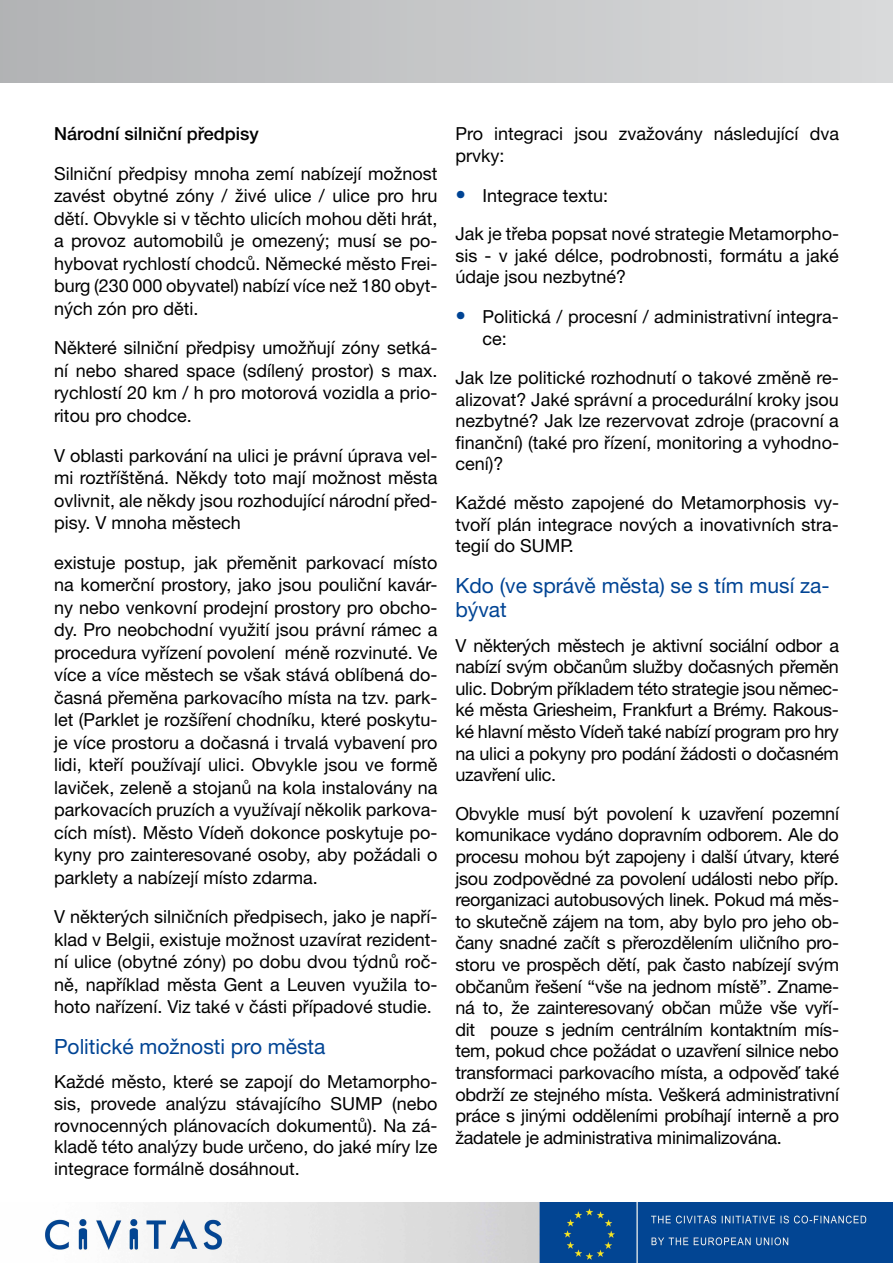
<style>
.page{position:relative;width:893px;height:1263px;background:#fff}
.page>*{position:absolute;margin:0;border:0;box-sizing:border-box;transform-origin:0 0}
.t1{font:21px/24px "Helvetica Neue LT Pro";color:#004494}
.t2{font:18px/21.6px "Helvetica Neue LT Pro";color:#000;text-align:justify}
.t3{font:500 18px "Helvetica Neue LT Pro";color:#000}
.s1{font-size:21px;color:#004494}
</style>
<div class="page">
<div style="left:0;top:0;width:893px;height:82px;background:linear-gradient(to right,#b2b3b5,#d9dadb)"></div>
<img style="left:45px;top:1203px;width:848px;height:60px">
<p class="t3" style="left:54px;top:123px;width:206px">Národní silniční předpisy</p>
<p class="t2" style="left:54px;top:162px;width:385px;line-height:22.5px">Silniční předpisy mnoha zemí nabízejí možnost zavést obytné zóny / živé ulice / ulice pro hru dětí. Obvykle si v těchto ulicích mohou děti hrát, a provoz automobilů je omezený; musí se po&shy;hybovat rychlostí chodců. Německé město Frei&shy;burg (230 000 obyvatel) nabízí více než 180 obyt&shy;ných zón pro děti.</p>
<p class="t2" style="left:54px;top:337px;width:385px;line-height:22.5px">Některé silniční předpisy umožňují zóny setká&shy;ní nebo shared space (sdílený prostor) s max. rychlostí 20 km / h pro motorová vozidla a prio&shy;ritou pro chodce.</p>
<p class="t2" style="left:54px;top:444px;width:385px;line-height:22.5px">V oblasti parkování na ulici je právní úprava vel&shy;mi roztříštěná. Někdy toto mají možnost města ovlivnit, ale někdy jsou rozhodující národní před&shy;pisy. V mnoha městech</p>
<p class="t2" style="left:54px;top:551px;width:385px;line-height:22.5px">existuje postup, jak přeměnit parkovací místo na komerční prostory, jako jsou pouliční kavár&shy;ny nebo venkovní prodejní prostory pro obcho&shy;dy. Pro neobchodní využití jsou právní rámec a procedura vyřízení povolení méně rozvinuté. Ve více a více městech se však stává oblíbená do&shy;časná přeměna parkovacího místa na tzv. park&shy;let (Parklet je rozšíření chodníku, které poskytu&shy;je více prostoru a dočasná i trvalá vybavení pro lidi, kteří používají ulici. Obvykle jsou ve formě laviček, zeleně a stojanů na kola instalovány na parkovacích pruzích a využívají několik parkova&shy;cích míst). Město Vídeň dokonce poskytuje po&shy;kyny pro zainteresované osoby, aby požádali o parklety a nabízejí místo zdarma.</p>
<p class="t2" style="left:54px;top:905px;width:385px;line-height:22.5px">V některých silničních předpisech, jako je napří&shy;klad v Belgii, existuje možnost uzavírat rezident&shy;ní ulice (obytné zóny) po dobu dvou týdnů roč&shy;ně, například města Gent a Leuven využila to&shy;hoto nařízení. Viz také v části případové studie.</p>
<p class="t1" style="left:54px;top:1034px;width:273px">Politické možnosti pro města</p>
<p class="t2" style="left:54px;top:1071px;width:385px">Každé město, které se zapojí do Metamorpho&shy;sis, provede analýzu stávajícího SUMP (nebo rovnocenných plánovacích dokumentů). Na zá&shy;kladě této analýzy bude určeno, do jaké míry lze integrace formálně dosáhnout.</p>
<p class="t2" style="left:455px;top:123px;width:385px">Pro integraci jsou zvažovány následující dva prvky:</p>
<p class="t2" style="left:455px;top:176px;width:385px;line-height:38.5px"><span class="s1">•</span> Integrace textu:<br>Jak je třeba popsat nové strategie Metamorpho-</p>
<p class="t2" style="left:455px;top:244px;width:385px">sis - v jaké délce, podrobnosti, formátu a jaké údaje jsou nezbytné?</p>
<p class="t2" style="left:482px;top:305px;width:358px;line-height:22.5px;text-indent:-27px"><span class="s1">•</span> Politická / procesní / administrativní integra&shy;ce:</p>
<p class="t2" style="left:455px;top:367px;width:385px">Jak lze politické rozhodnutí o takové změně re&shy;alizovat? Jaké správní a procedurální kroky jsou nezbytné? Jak lze rezervovat zdroje (pracovní a finanční) (také pro řízení, monitoring a vyhodno&shy;cení)?</p>
<p class="t2" style="left:455px;top:492px;width:385px">Každé město zapojené do Metamorphosis vy&shy;tvoří plán integrace nových a inovativních stra&shy;tegií do SUMP.</p>
<p class="t1" style="left:455px;top:573px;width:376px">Kdo (ve správě města) se s tím musí za&shy;bývat</p>
<p class="t2" style="left:455px;top:634px;width:385px">V některých městech je aktivní sociální odbor a nabízí svým občanům služby dočasných přeměn ulic. Dobrým příkladem této strategie jsou němec&shy;ké města Griesheim, Frankfurt a Brémy. Rakous&shy;ké hlavní město Vídeň také nabízí program pro hry na ulici a pokyny pro podání žádosti o dočasném uzavření ulic.</p>
<p class="t2" style="left:455px;top:802px;width:386px">Obvykle musí být povolení k uzavření pozemní komunikace vydáno dopravním odborem. Ale do procesu mohou být zapojeny i další útvary, které jsou zodpovědné za povolení události nebo příp. reorganizaci autobusových linek. Pokud má měs&shy;to skutečně zájem na tom, aby bylo pro jeho ob&shy;čany snadné začít s přerozdělením uličního pro&shy;storu ve prospěch dětí, pak často nabízejí svým občanům řešení “vše na jednom místě”. Zname&shy;ná to, že zainteresovaný občan může vše vyří&shy;dit pouze s jedním centrálním kontaktním mís&shy;tem, pokud chce požádat o uzavření silnice nebo transformaci parkovacího místa, a odpověď také obdrží ze stejného místa. Veškerá administrativní práce s jinými odděleními probíhají interně a pro žadatele je administrativa minimalizována.</p>
</div>
